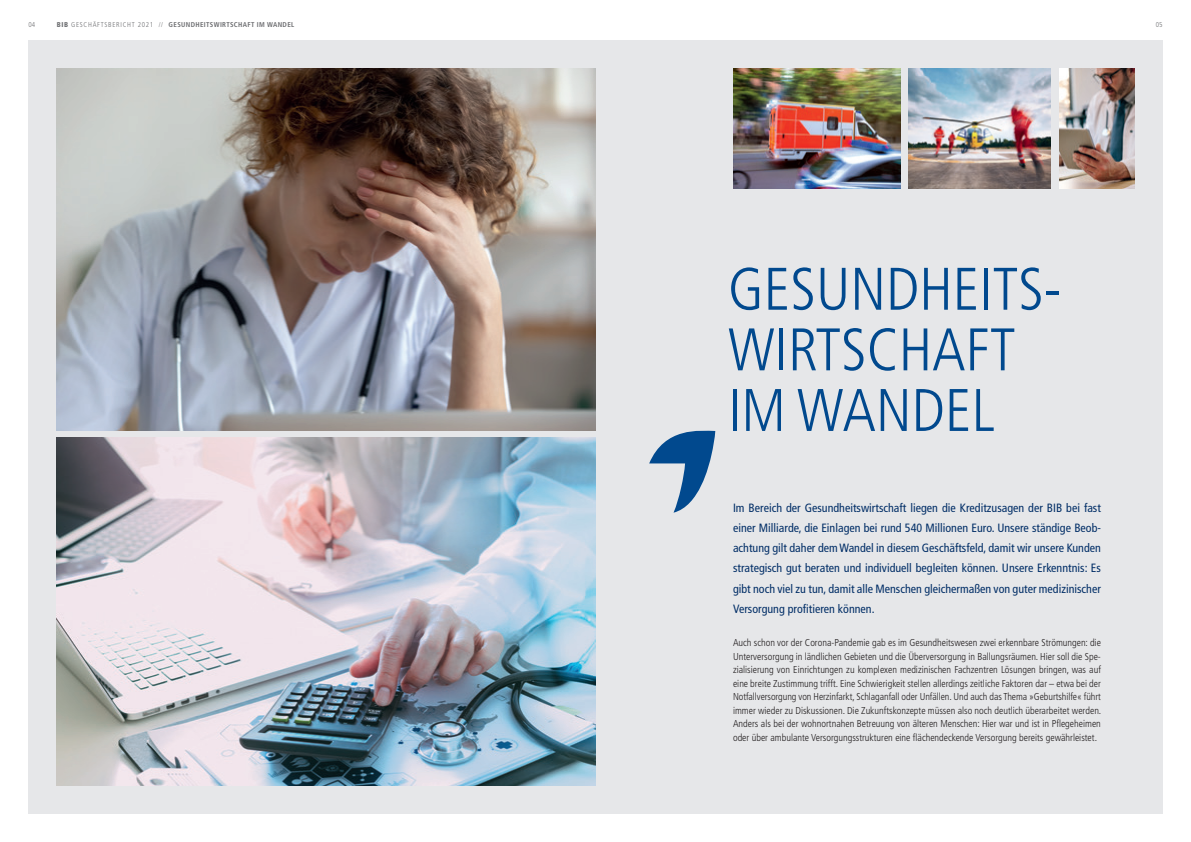
<style>
.page{position:relative;width:1191px;height:842px;background:#fff}
.page>*{position:absolute;margin:0;border:0;box-sizing:border-box;transform-origin:0 0}
.t1{font:300 condensed 60px/60.6px "Frutiger";color:#01498e}
.t2{font:condensed 12px/20.2px "Frutiger";color:#002d66;text-align:justify}
.t3{font:300 condensed 10px/13.5px "Frutiger";color:#231f20;text-align:justify}
.t4{font:700 condensed 7px "Frutiger";letter-spacing:.05em;color:#6c6d70}
.t5{font:300 condensed 7px "Frutiger";color:#6c6d70}
.s1{font-weight:900}
.s2{font-weight:300}
</style>
<div class="page">
<div style="left:28px;top:40px;width:1134px;height:774px;background:#e6e7e9"></div>
<svg style="left:649px;top:430px;width:66px;height:83px"></svg>
<img style="left:57px;top:69px;width:538px;height:362px">
<img style="left:57px;top:438px;width:538px;height:347px">
<img style="left:733px;top:69px;width:167px;height:120px">
<img style="left:909px;top:69px;width:141px;height:120px">
<img style="left:1059px;top:69px;width:75px;height:120px">
<p class="t5" style="left:28px;top:21px;width:8px">04</p>
<p class="t4" style="left:57px;top:20px;width:239px"><span class="s1">BIB</span> <span class="s2">GESCHÄFTSBERICHT 2021 //</span> GESUNDHEITSWIRTSCHAFT IM WANDEL</p>
<p class="t5" style="left:1155px;top:21px;width:8px">05</p>
<h1 class="t1" style="left:728px;top:259px;width:335px">GESUNDHEITS-<br>WIRTSCHAFT<br>IM WANDEL</h1>
<p class="t2" style="left:733px;top:497px;width:369px">Im Bereich der Gesundheitswirtschaft liegen die Kreditzusagen der BIB bei fast einer Milliarde, die Einlagen bei rund 540 Millionen Euro. Unsere ständige Beob&shy;achtung gilt daher dem Wandel in diesem Geschäftsfeld, damit wir unsere Kunden strategisch gut beraten und individuell begleiten können. Unsere Erkenntnis: Es gibt noch viel zu tun, damit alle Menschen gleichermaßen von guter medizinischer Versorgung profitieren können.</p>
<p class="t3" style="left:733px;top:636px;width:370px">Auch schon vor der Corona-Pandemie gab es im Gesundheitswesen zwei erkennbare Strömungen: die Unterversorgung in ländlichen Gebieten und die Überversorgung in Ballungsräumen. Hier soll die Spe&shy;zialisierung von Einrichtungen zu komplexen medizinischen Fachzentren Lösungen bringen, was auf eine breite Zustimmung trifft. Eine Schwierigkeit stellen allerdings zeitliche Faktoren dar – etwa bei der Notfallversorgung von Herzinfarkt, Schlaganfall oder Unfällen. Und auch das Thema »Geburtshilfe« führt immer wieder zu Diskussionen. Die Zukunftskonzepte müssen also noch deutlich überarbeitet werden.<br>Anders als bei der wohnortnahen Betreuung von älteren Menschen: Hier war und ist in Pflegeheimen oder über ambulante Versorgungsstrukturen eine flächendeckende Versorgung bereits gewährleistet.</p>
</div>
